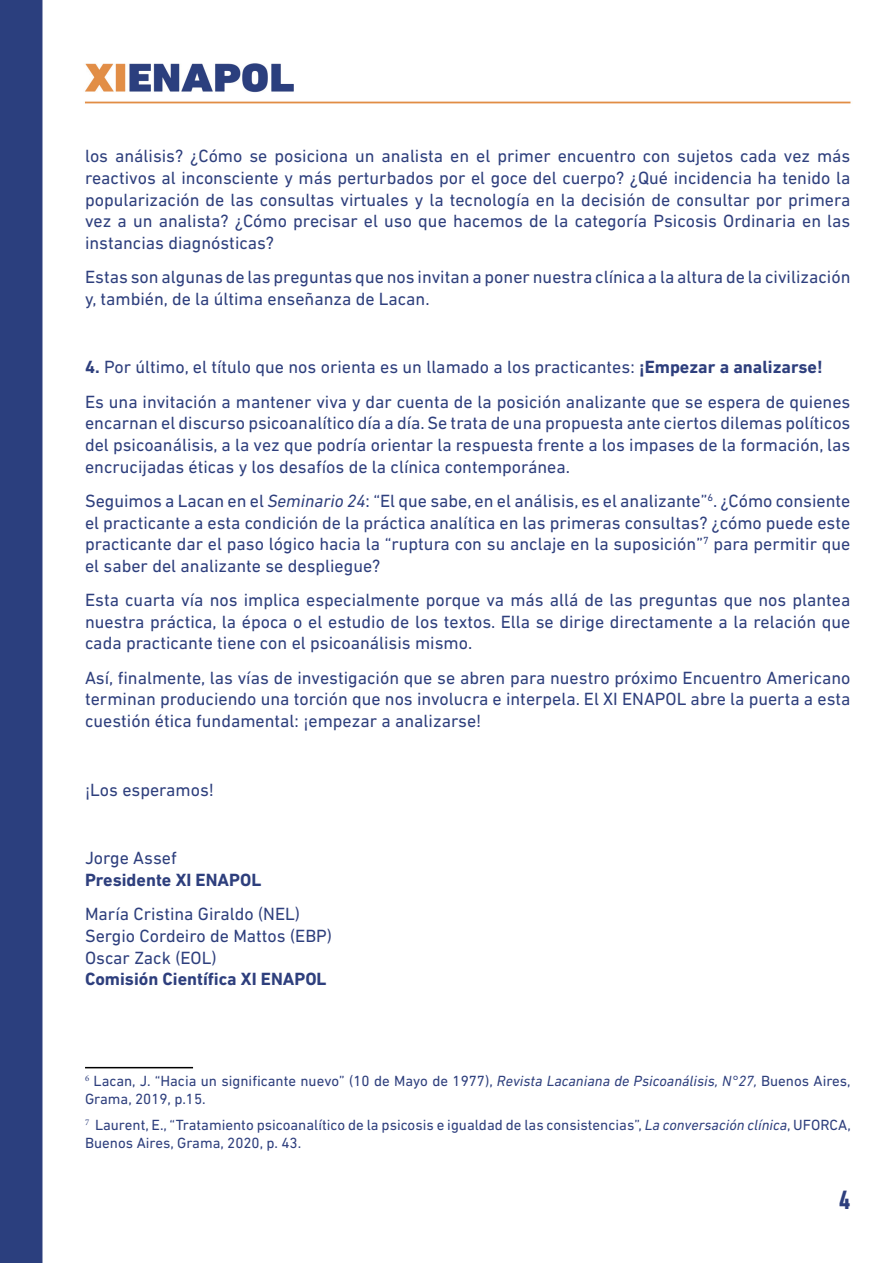
<style>
.page{position:relative;width:893px;height:1263px;background:#fff}
.page>*{position:absolute;margin:0;border:0;box-sizing:border-box;transform-origin:0 0}
.t1{font:700 condensed 27px "DIN Next LT Pro";color:#2e3f7d}
.t2{font:18px/21.6px "DIN Next LT Pro";color:#2e3f7d;text-align:justify}
.t3{font:700 18px "DIN Next LT Pro";color:#2e3f7d}
.t4{font:15px/18px "DIN Next LT Pro";color:#2e3f7d}
.s1{font-weight:700}
.s2{font-style:italic}
</style>
<div class="page">
<img style="left:0;top:0;width:851px;height:1263px">
<hr style="left:85px;top:1067px;width:108px;height:1px;background:#000">
<p class="t2" style="left:85px;top:145px;width:767px">los análisis? ¿Cómo se posiciona un analista en el primer encuentro con sujetos cada vez más reactivos al inconsciente y más perturbados por el goce del cuerpo? ¿Qué incidencia ha tenido la popularización de las consultas virtuales y la tecnología en la decisión de consultar por primera vez a un analista? ¿Cómo precisar el uso que hacemos de la categoría Psicosis Ordinaria en las instancias diagnósticas?</p>
<p class="t2" style="left:85px;top:266px;width:767px">Estas son algunas de las preguntas que nos invitan a poner nuestra clínica a la altura de la civilización y, también, de la última enseñanza de Lacan.</p>
<p class="t2" style="left:85px;top:350px;width:767px;line-height:34.3px"><span class="s1">4.</span> Por último, el título que nos orienta es un llamado a los practicantes: <span class="s1">¡Empezar a analizarse!<br></span>Es una invitación a mantener viva y dar cuenta de la posición analizante que se espera de quienes</p>
<p class="t2" style="left:85px;top:412px;width:767px">encarnan el discurso psicoanalítico día a día. Se trata de una propuesta ante ciertos dilemas políticos del psicoanálisis, a la vez que podría orientar la respuesta frente a los impases de la formación, las encrucijadas éticas y los desafíos de la clínica contemporánea.</p>
<p class="t2" style="left:85px;top:490px;width:767px">Seguimos a Lacan en el <span class="s2">Seminario 24</span>: “El que sabe, en el análisis, es el analizante”<sup>6</sup>. ¿Cómo consiente el practicante a esta condición de la práctica analítica en las primeras consultas? ¿cómo puede este practicante dar el paso lógico hacia la “ruptura con su anclaje en la suposición”<sup>7</sup> para permitir que el saber del analizante se despliegue?</p>
<p class="t2" style="left:85px;top:589px;width:767px">Esta cuarta vía nos implica especialmente porque va más allá de las preguntas que nos plantea nuestra práctica, la época o el estudio de los textos. Ella se dirige directamente a la relación que cada practicante tiene con el psicoanálisis mismo.</p>
<p class="t2" style="left:85px;top:666px;width:767px">Así, finalmente, las vías de investigación que se abren para nuestro próximo Encuentro Americano terminan produciendo una torción que nos involucra e interpela. El XI ENAPOL abre la puerta a esta cuestión ética fundamental: ¡empezar a analizarse!</p>
<p class="t2" style="left:85px;top:778px;width:131px">¡Los esperamos!</p>
<p class="t2" style="left:85px;top:847px;width:93px">Jorge Assef</p>
<p class="t3" style="left:85px;top:869px;width:178px">Presidente XI ENAPOL</p>
<p class="t2" style="left:85px;top:903px;width:248px;text-align:left">María Cristina Giraldo (NEL)<br>Sergio Cordeiro de Mattos (EBP)<br>Oscar Zack (EOL)</p>
<p class="t3" style="left:85px;top:968px;width:243px">Comisión Científica XI ENAPOL</p>
<p class="t4" style="left:85px;top:1071px;width:767px"><sup>6</sup> Lacan, J. “Hacia un significante nuevo” (10 de Mayo de 1977), <span class="s2">Revista Lacaniana de Psicoanálisis, N°27,</span> Buenos Aires,<br>Grama, 2019, p.15.</p>
<p class="t4" style="left:85px;top:1116px;width:767px"><sup>7</sup> Laurent, E., “Tratamiento psicoanalítico de la psicosis e igualdad de las consistencias”, <span class="s2">La conversación clínica</span>, UFORCA,<br>Buenos Aires, Grama, 2020, p. 43.</p>
<h1 class="t1" style="left:839px;top:1184px;width:13px">4</h1>
</div>
